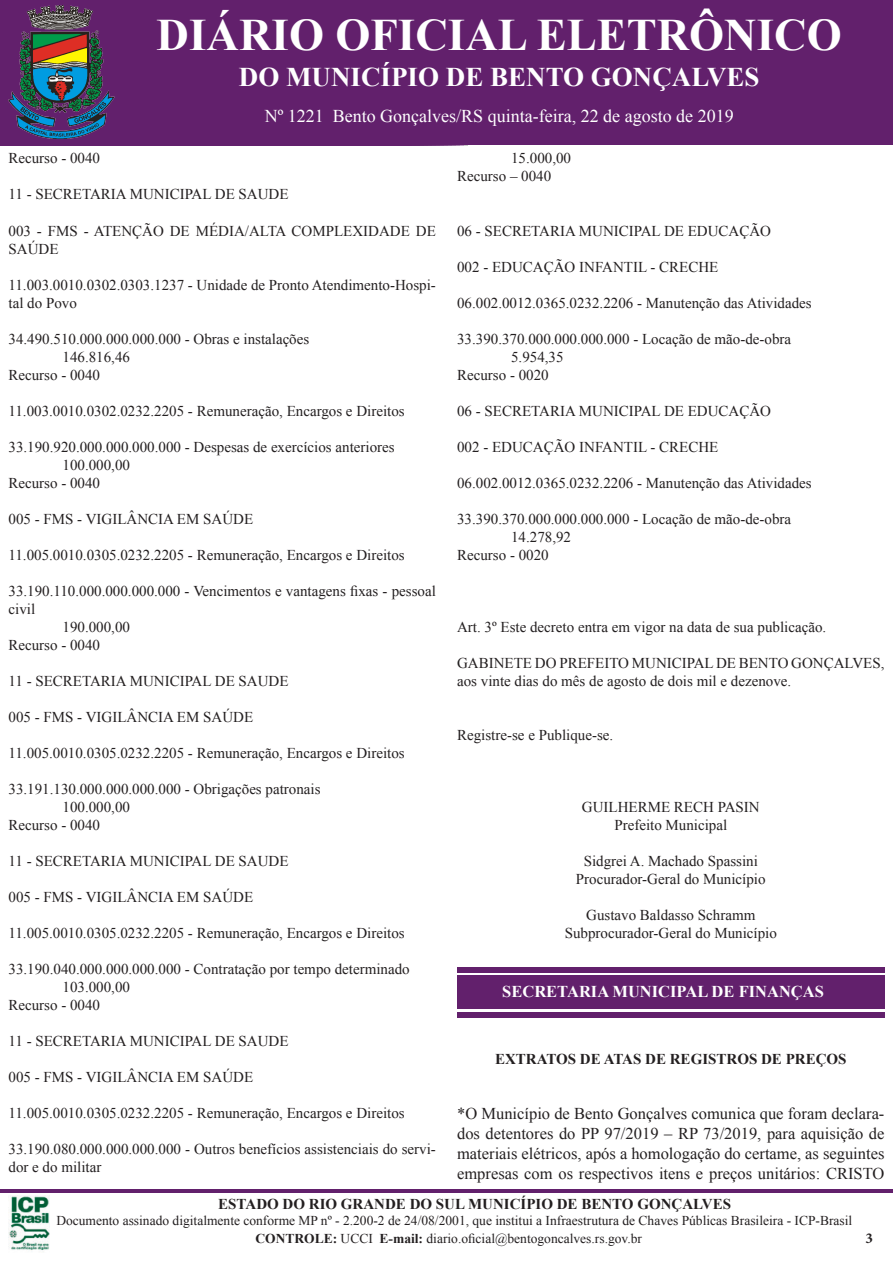
<style>
.page{position:relative;width:893px;height:1263px;background:#fff}
.page>*{position:absolute;margin:0;border:0;box-sizing:border-box;transform-origin:0 0}
.t1{font:700 45px "Times New Roman";color:#fff}
.t2{font:700 27px "Times New Roman";color:#fff}
.t3{font:18px "Times New Roman";color:#fff}
.t4{font:16.5px/19.8px "Times New Roman";color:#231f20;text-align:justify}
.t5{font:700 16.5px "Times New Roman";color:#fff}
.t6{font:15px/18px "Times New Roman";color:#231f20}
.t7{font:700 15px "Times New Roman";color:#231f20}
.t8{font:700 15px "Minion Pro";color:#231f20}
.t9{font:13.5px "Times New Roman";color:#231f20}
.s1{font-weight:700}
</style>
<div class="page">
<div style="left:457px;top:967px;width:427px;height:50px;background:#62206c"></div>
<hr style="left:457px;top:973px;width:427px;height:2px;background:#fff">
<hr style="left:457px;top:1009px;width:427px;height:3px;background:#fff">
<img style="left:9px;top:1195px;width:41px;height:56px">
<svg style="left:0;top:0;width:893px;height:146px;background:#60256c"></svg>
<hr style="left:0;top:1189px;width:893px;height:3px;background:#62206c">
<p class="t1" style="left:157px;top:4px;width:687px">DIÁRIO OFICIAL ELETRÔNICO</p>
<p class="t2" style="left:239px;top:58px;width:522px">DO MUNICÍPIO DE BENTO GONÇALVES</p>
<p class="t3" style="left:288px;top:104px;width:346px">1221 Bento Gonçalves/RS quinta-feira, 22 de a</p>
<p class="t3" style="left:725px;top:104px;width:10px">9</p>
<p class="t5" style="left:333px;top:26px;width:323px">SECRETARIA MUNICIPAL DE FINANÇAS</p>
<p class="t3" style="left:265px;top:104px;width:470px">Nº 473 Bento Gonçalves/RS Quinta-feira, 10 de Agosto de 2016</p>
<p class="t3" style="left:501px;top:104px;width:15px">ar</p>
<p class="t6" style="left:9px;top:149px;width:93px">Recurso - 0040</p>
<p class="t6" style="left:9px;top:185px;width:282px">11 - SECRETARIA MUNICIPAL DE SAUDE</p>
<p class="t6" style="left:9px;top:221px;width:429px">003 - FMS - ATENÇÃO DE MÉDIA/ALTA COMPLEXIDADE DE<br>SAÚDE</p>
<p class="t6" style="left:9px;top:275px;width:429px">11.003.0010.0302.0303.1237 - Unidade de Pronto Atendimento-Hospi&shy;tal do Povo</p>
<p class="t6" style="left:9px;top:329px;width:302px">34.490.510.000.000.000.000 - Obras e instalações</p>
<p class="t6" style="left:63px;top:347px;width:69px">146.816,46</p>
<p class="t6" style="left:9px;top:365px;width:93px">Recurso - 0040</p>
<p class="t6" style="left:9px;top:401px;width:398px">11.003.0010.0302.0232.2205 - Remuneração, Encargos e Direitos</p>
<p class="t6" style="left:9px;top:437px;width:388px">33.190.920.000.000.000.000 - Despesas de exercícios anteriores</p>
<p class="t6" style="left:63px;top:455px;width:69px">100.000,00</p>
<p class="t6" style="left:9px;top:473px;width:93px">Recurso - 0040</p>
<p class="t6" style="left:9px;top:509px;width:246px">005 - FMS - VIGILÂNCIA EM SAÚDE</p>
<p class="t6" style="left:9px;top:545px;width:398px">11.005.0010.0305.0232.2205 - Remuneração, Encargos e Direitos</p>
<p class="t6" style="left:9px;top:581px;width:429px">33.190.110.000.000.000.000 - Vencimentos e vantagens fixas - pessoal civil</p>
<p class="t6" style="left:63px;top:617px;width:69px">190.000,00</p>
<p class="t6" style="left:9px;top:635px;width:93px">Recurso - 0040</p>
<p class="t6" style="left:9px;top:671px;width:282px">11 - SECRETARIA MUNICIPAL DE SAUDE</p>
<p class="t6" style="left:9px;top:707px;width:246px">005 - FMS - VIGILÂNCIA EM SAÚDE</p>
<p class="t6" style="left:9px;top:743px;width:398px">11.005.0010.0305.0232.2205 - Remuneração, Encargos e Direitos</p>
<p class="t6" style="left:9px;top:779px;width:314px">33.191.130.000.000.000.000 - Obrigações patronais</p>
<p class="t6" style="left:63px;top:797px;width:69px">100.000,00</p>
<p class="t6" style="left:9px;top:815px;width:93px">Recurso - 0040</p>
<p class="t6" style="left:9px;top:851px;width:282px">11 - SECRETARIA MUNICIPAL DE SAUDE</p>
<p class="t6" style="left:9px;top:887px;width:246px">005 - FMS - VIGILÂNCIA EM SAÚDE</p>
<p class="t6" style="left:9px;top:923px;width:398px">11.005.0010.0305.0232.2205 - Remuneração, Encargos e Direitos</p>
<p class="t6" style="left:9px;top:959px;width:403px">33.190.040.000.000.000.000 - Contratação por tempo determinado</p>
<p class="t6" style="left:63px;top:977px;width:69px">103.000,00</p>
<p class="t6" style="left:9px;top:995px;width:93px">Recurso - 0040</p>
<p class="t6" style="left:9px;top:1031px;width:282px">11 - SECRETARIA MUNICIPAL DE SAUDE</p>
<p class="t6" style="left:9px;top:1067px;width:246px">005 - FMS - VIGILÂNCIA EM SAÚDE</p>
<p class="t6" style="left:9px;top:1103px;width:398px">11.005.0010.0305.0232.2205 - Remuneração, Encargos e Direitos</p>
<p class="t6" style="left:9px;top:1139px;width:429px">33.190.080.000.000.000.000 - Outros benefícios assistenciais do servi&shy;dor e do militar</p>
<p class="t6" style="left:511px;top:149px;width:61px">15.000,00</p>
<p class="t6" style="left:457px;top:167px;width:96px">Recurso – 0040</p>
<p class="t6" style="left:457px;top:221px;width:315px">06 - SECRETARIA MUNICIPAL DE EDUCAÇÃO</p>
<p class="t6" style="left:457px;top:257px;width:263px">002 - EDUCAÇÃO INFANTIL - CRECHE</p>
<p class="t6" style="left:457px;top:293px;width:356px">06.002.0012.0365.0232.2206 - Manutenção das Atividades</p>
<p class="t6" style="left:457px;top:329px;width:336px">33.390.370.000.000.000.000 - Locação de mão-de-obra</p>
<p class="t6" style="left:511px;top:347px;width:54px">5.954,35</p>
<p class="t6" style="left:457px;top:365px;width:93px">Recurso - 0020</p>
<p class="t6" style="left:457px;top:401px;width:315px">06 - SECRETARIA MUNICIPAL DE EDUCAÇÃO</p>
<p class="t6" style="left:457px;top:437px;width:263px">002 - EDUCAÇÃO INFANTIL - CRECHE</p>
<p class="t6" style="left:457px;top:473px;width:356px">06.002.0012.0365.0232.2206 - Manutenção das Atividades</p>
<p class="t6" style="left:457px;top:509px;width:336px">33.390.370.000.000.000.000 - Locação de mão-de-obra</p>
<p class="t6" style="left:511px;top:527px;width:61px">14.278,92</p>
<p class="t6" style="left:457px;top:545px;width:93px">Recurso - 0020</p>
<p class="t6" style="left:457px;top:617px;width:371px">Art. 3º Este decreto entra em vigor na data de sua publicação.</p>
<p class="t6" style="left:457px;top:653px;width:429px">GABINETE DO PREFEITO MUNICIPAL DE BENTO GONÇALVES, aos vinte dias do mês de agosto de dois mil e dezenove.</p>
<p class="t6" style="left:457px;top:725px;width:158px">Registre-se e Publique-se.</p>
<p class="t6" style="left:582px;top:797px;width:179px">GUILHERME RECH PASIN</p>
<p class="t6" style="left:614px;top:815px;width:114px">Prefeito Municipal</p>
<p class="t6" style="left:584px;top:851px;width:176px">Sidgrei A. Machado Spassini</p>
<p class="t6" style="left:576px;top:869px;width:191px">Procurador-Geral do Município</p>
<p class="t6" style="left:586px;top:905px;width:171px">Gustavo Baldasso Schramm</p>
<p class="t6" style="left:565px;top:923px;width:214px">Subprocurador-Geral do Município</p>
<p class="t5" style="left:502px;top:980px;width:323px">SECRETARIA MUNICIPAL DE FINANÇAS</p>
<p class="t7" style="left:495px;top:1048px;width:353px">EXTRATOS DE ATAS DE REGISTROS DE PREÇOS</p>
<p class="t4" style="left:457px;top:1104px;width:429px">*O Município de Bento Gonçalves comunica que foram declara&shy;dos detentores do PP 97/2019 – RP 73/2019, para aquisição de materiais elétricos, após a homologação do certame, as seguintes empresas com os respectivos itens e preços unitários: CRISTO</p>
<p class="t7" style="left:218px;top:1193px;width:514px">ESTADO DO RIO GRANDE DO SUL MUNICÍPIO DE BENTO GONÇALVES</p>
<p class="t9" style="left:56px;top:1211px;width:797px">Documento assinado digitalmente conforme MP nº - 2.200-2 de 24/08/2001, que institui a Infraestrutura de Chaves Públicas Brasileira - ICP-Brasil</p>
<p class="t9" style="left:255px;top:1229px;width:388px"><span class="s1">CONTROLE:</span> UCCI <span class="s1">E-mail:</span> diario.oficial@bentogoncalves.rs.gov.br</p>
<p class="t8" style="left:865px;top:1227px;width:9px">3</p>
</div>
